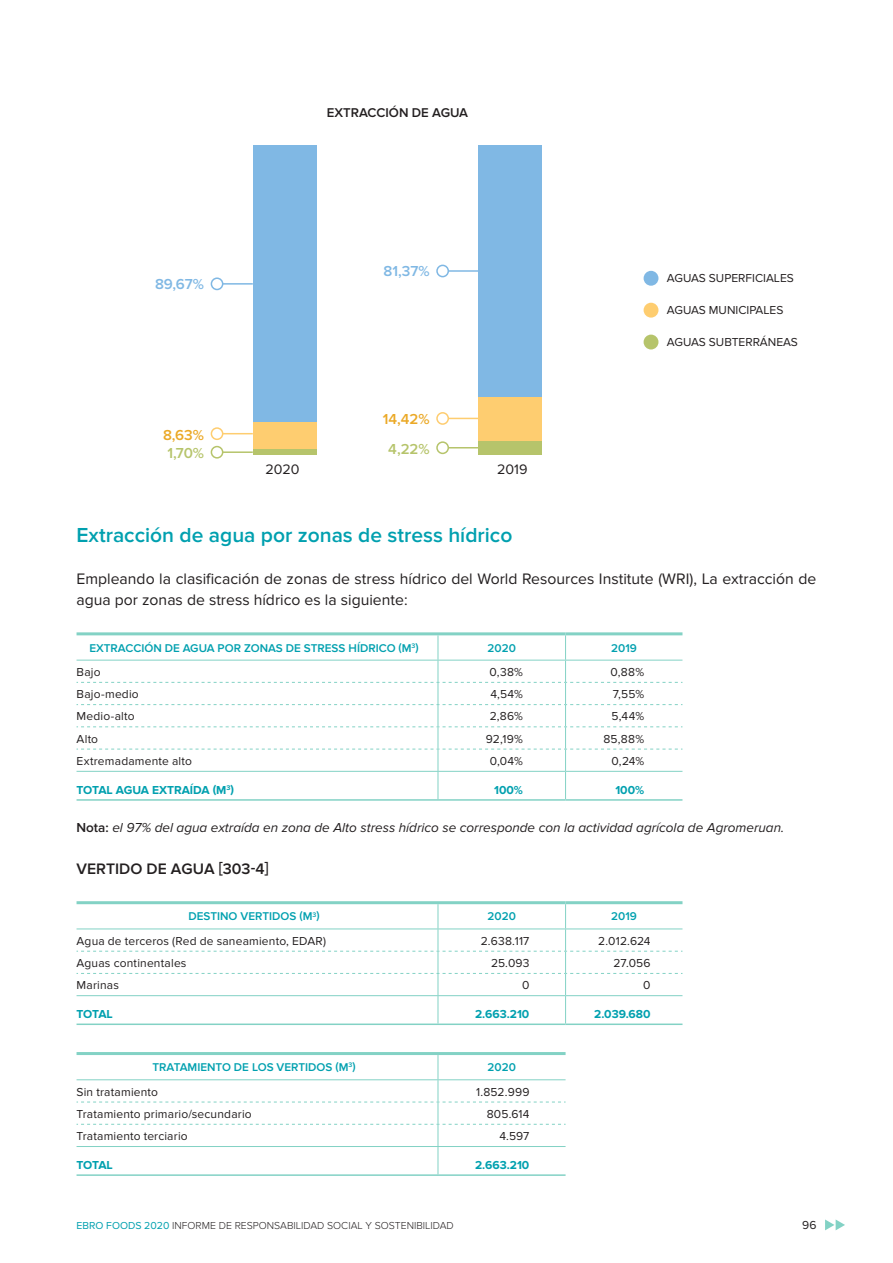
<style>
.page{position:relative;width:893px;height:1263px;background:#fff}
.page>*{position:absolute;margin:0;border:0;box-sizing:border-box;transform-origin:0 0}
._002_ladillo{font:600 21px "Proxima Nova";color:#00a0af}
._001_texto_seguido{font:15.75px/21px "Proxima Nova";color:#231f20}
._003_subladillo{font:600 15.75px "Proxima Nova";color:#231f20}
.t1{font:600 15px "Proxima Nova";color:#80b8e4}
.t2{font:600 15px "Proxima Nova";color:#eba927}
.t3{font:600 15px "Proxima Nova";color:#b6c46b}
.t4{font:14.25px "Proxima Nova";color:#231f20}
._001_texto_seguido-2{font:italic 13.5px "Proxima Nova";color:#231f20}
.titulo_graficos{font:600 13.2px "Proxima Nova";color:#231f20}
._01_texto_tablas{font:12px "Proxima Nova";letter-spacing:.015em;color:#231f20}
._04_total_final_sin{font:700 12px "Proxima Nova";color:#00a0af}
._00_cabecera_tablas{font:600 11.7px "Proxima Nova";color:#00a0af}
.t5{font:300 10.5px "Proxima Nova";color:#231f20}
.s1{font-weight:600;font-style:normal}
.s2{font-weight:400;color:#00a0af}
</style>
<div class="page">
<svg style="left:825px;top:1219px;width:20px;height:11px"></svg>
<hr style="left:77px;top:632px;width:361px;height:3px;background:#83d2c5">
<hr style="left:438px;top:632px;width:128px;height:3px;background:#83d2c5">
<hr style="left:566px;top:632px;width:116px;height:3px;background:#83d2c5">
<hr style="left:77px;top:799px;width:361px;height:2px;background:#83d2c5">
<hr style="left:438px;top:799px;width:128px;height:2px;background:#83d2c5">
<svg style="left:77px;top:635px;width:605px;height:164px"></svg>
<hr style="left:566px;top:771px;width:116px;height:1px;background:#83d2c5">
<hr style="left:566px;top:799px;width:116px;height:2px;background:#83d2c5">
<hr style="left:77px;top:901px;width:361px;height:3px;background:#83d2c5">
<hr style="left:438px;top:901px;width:128px;height:3px;background:#83d2c5">
<hr style="left:566px;top:901px;width:116px;height:3px;background:#83d2c5">
<hr style="left:77px;top:1023px;width:361px;height:2px;background:#83d2c5">
<hr style="left:438px;top:1023px;width:128px;height:2px;background:#83d2c5">
<svg style="left:77px;top:904px;width:605px;height:119px"></svg>
<hr style="left:566px;top:995px;width:116px;height:1px;background:#83d2c5">
<hr style="left:566px;top:1023px;width:116px;height:2px;background:#83d2c5">
<hr style="left:77px;top:1052px;width:361px;height:3px;background:#83d2c5">
<hr style="left:438px;top:1052px;width:128px;height:3px;background:#83d2c5">
<hr style="left:77px;top:1174px;width:361px;height:2px;background:#83d2c5">
<svg style="left:77px;top:1055px;width:489px;height:119px"></svg>
<hr style="left:438px;top:1146px;width:128px;height:1px;background:#83d2c5">
<hr style="left:438px;top:1174px;width:128px;height:2px;background:#83d2c5">
<div style="left:644px;top:271px;width:14px;height:15px;background:#80b8e4;border-radius:50%"></div>
<div style="left:644px;top:303px;width:14px;height:15px;background:#fecd70;border-radius:50%"></div>
<div style="left:644px;top:335px;width:14px;height:14px;background:#b6c46b;border-radius:50%"></div>
<hr style="left:222px;top:283px;width:31px;height:2px;background:#80b8e4">
<div style="left:211px;top:277px;width:12px;height:13px;border:2px solid #80b8e4;border-radius:50%"></div>
<hr style="left:222px;top:433px;width:31px;height:1px;background:#fecd70">
<div style="left:211px;top:427px;width:12px;height:13px;border:2px solid #fecd70;border-radius:50%"></div>
<hr style="left:448px;top:418px;width:30px;height:1px;background:#fecd70">
<div style="left:436px;top:412px;width:13px;height:13px;border:2px solid #fecd70;border-radius:50%"></div>
<hr style="left:222px;top:451px;width:31px;height:2px;background:#b6c46b">
<div style="left:211px;top:446px;width:12px;height:13px;border:2px solid #b6c46b;border-radius:50%"></div>
<hr style="left:448px;top:447px;width:30px;height:1px;background:#b6c46b">
<div style="left:436px;top:441px;width:13px;height:13px;border:2px solid #b6c46b;border-radius:50%"></div>
<hr style="left:448px;top:270px;width:30px;height:2px;background:#80b8e4">
<div style="left:436px;top:265px;width:13px;height:12px;border:2px solid #80b8e4;border-radius:50%"></div>
<div style="left:478px;top:145px;width:64px;height:252px;background:#80b8e4"></div>
<div style="left:478px;top:397px;width:64px;height:44px;background:#fecd70"></div>
<div style="left:478px;top:441px;width:64px;height:13px;background:#b6c46b"></div>
<div style="left:253px;top:145px;width:64px;height:277px;background:#80b8e4"></div>
<div style="left:253px;top:422px;width:64px;height:27px;background:#fecd70"></div>
<div style="left:253px;top:449px;width:64px;height:5px;background:#b6c46b"></div>
<p class="t1" style="left:155px;top:276px;width:51px">89,67%</p>
<p class="titulo_graficos" style="left:327px;top:105px;width:143px">EXTRACCIÓN DE AGUA</p>
<p class="t1" style="left:383px;top:263px;width:48px">81,37%</p>
<p class="_01_texto_tablas" style="left:667px;top:271px;width:128px">AGUAS SUPERFICIALES</p>
<p class="_01_texto_tablas" style="left:667px;top:303px;width:118px">AGUAS MUNICIPALES</p>
<p class="_01_texto_tablas" style="left:667px;top:335px;width:132px">AGUAS SUBTERRÁNEAS</p>
<p class="t2" style="left:383px;top:411px;width:48px">14,42%</p>
<p class="t2" style="left:163px;top:426px;width:43px">8,63%</p>
<p class="t3" style="left:167px;top:444px;width:38px">1,70%</p>
<p class="t3" style="left:388px;top:440px;width:43px">4,22%</p>
<p class="t4" style="left:265px;top:461px;width:36px">2020</p>
<p class="t4" style="left:497px;top:461px;width:32px">2019</p>
<p class="_002_ladillo" style="left:77px;top:523px;width:437px">Extracción de agua por zonas de stress hídrico</p>
<p class="_001_texto_seguido" style="left:77px;top:569px;width:741px">Empleando la clasificación de zonas de stress hídrico del World Resources Institute (WRI), La extracción de agua por zonas de stress hídrico es la siguiente:</p>
<p class="_00_cabecera_tablas" style="left:89px;top:641px;width:331px">EXTRACCIÓN DE AGUA POR ZONAS DE STRESS HÍDRICO (M<sup>3</sup>)</p>
<p class="_00_cabecera_tablas" style="left:488px;top:641px;width:30px">2020</p>
<p class="_00_cabecera_tablas" style="left:611px;top:641px;width:27px">2019</p>
<p class="_01_texto_tablas" style="left:77px;top:665px;width:26px">Bajo</p>
<p class="_01_texto_tablas" style="left:489px;top:665px;width:35px">0,38%</p>
<p class="_01_texto_tablas" style="left:611px;top:665px;width:35px">0,88%</p>
<p class="_01_texto_tablas" style="left:77px;top:687px;width:64px">Bajo-medio</p>
<p class="_01_texto_tablas" style="left:490px;top:687px;width:34px">4,54%</p>
<p class="_01_texto_tablas" style="left:613px;top:687px;width:33px">7,55%</p>
<p class="_01_texto_tablas" style="left:77px;top:709px;width:60px">Medio-alto</p>
<p class="_01_texto_tablas" style="left:490px;top:709px;width:35px">2,86%</p>
<p class="_01_texto_tablas" style="left:612px;top:709px;width:34px">5,44%</p>
<p class="_01_texto_tablas" style="left:77px;top:732px;width:23px">Alto</p>
<p class="_01_texto_tablas" style="left:486px;top:732px;width:39px">92,19%</p>
<p class="_01_texto_tablas" style="left:603px;top:732px;width:42px">85,88%</p>
<p class="_01_texto_tablas" style="left:77px;top:754px;width:117px">Extremadamente alto</p>
<p class="_01_texto_tablas" style="left:490px;top:754px;width:35px">0,04%</p>
<p class="_01_texto_tablas" style="left:611px;top:754px;width:34px">0,24%</p>
<p class="_04_total_final_sin" style="left:77px;top:783px;width:159px">TOTAL AGUA EXTRAÍDA (M<sup>3</sup>)</p>
<p class="_04_total_final_sin" style="left:494px;top:783px;width:30px">100%</p>
<p class="_04_total_final_sin" style="left:615px;top:783px;width:30px">100%</p>
<p class="_001_texto_seguido-2" style="left:77px;top:820px;width:709px"><span class="s1">Nota:</span> el 97% del agua extraída en zona de Alto stress hídrico se corresponde con la actividad agrícola de Agromeruan.</p>
<p class="_003_subladillo" style="left:77px;top:860px;width:194px">VERTIDO DE AGUA [303-4]</p>
<p class="_00_cabecera_tablas" style="left:189px;top:910px;width:133px">DESTINO VERTIDOS (M<sup>3</sup>)</p>
<p class="_00_cabecera_tablas" style="left:488px;top:910px;width:30px">2020</p>
<p class="_00_cabecera_tablas" style="left:611px;top:910px;width:27px">2019</p>
<p class="_01_texto_tablas" style="left:77px;top:934px;width:251px">Agua de terceros (Red de saneamiento, EDAR)</p>
<p class="_01_texto_tablas" style="left:481px;top:934px;width:50px">2.638.117</p>
<p class="_01_texto_tablas" style="left:598px;top:934px;width:54px">2.012.624</p>
<p class="_01_texto_tablas" style="left:77px;top:956px;width:111px">Aguas continentales</p>
<p class="_01_texto_tablas" style="left:491px;top:956px;width:40px">25.093</p>
<p class="_01_texto_tablas" style="left:613px;top:956px;width:39px">27.056</p>
<p class="_01_texto_tablas" style="left:77px;top:978px;width:44px">Marinas</p>
<p class="_01_texto_tablas" style="left:522px;top:978px;width:9px">0</p>
<p class="_01_texto_tablas" style="left:643px;top:978px;width:9px">0</p>
<p class="_04_total_final_sin" style="left:77px;top:1007px;width:38px">TOTAL</p>
<p class="_04_total_final_sin" style="left:475px;top:1007px;width:56px">2.663.210</p>
<p class="_04_total_final_sin" style="left:594px;top:1007px;width:58px">2.039.680</p>
<p class="_00_cabecera_tablas" style="left:152px;top:1061px;width:205px">TRATAMIENTO DE LOS VERTIDOS (M<sup>3</sup>)</p>
<p class="_00_cabecera_tablas" style="left:488px;top:1061px;width:30px">2020</p>
<p class="_01_texto_tablas" style="left:77px;top:1085px;width:83px">Sin tratamiento</p>
<p class="_01_texto_tablas" style="left:476px;top:1085px;width:55px">1.852.999</p>
<p class="_01_texto_tablas" style="left:77px;top:1107px;width:177px">Tratamiento primario/secundario</p>
<p class="_01_texto_tablas" style="left:487px;top:1107px;width:44px">805.614</p>
<p class="_01_texto_tablas" style="left:77px;top:1129px;width:113px">Tratamiento terciario</p>
<p class="_01_texto_tablas" style="left:499px;top:1129px;width:32px">4.597</p>
<p class="_04_total_final_sin" style="left:77px;top:1158px;width:38px">TOTAL</p>
<p class="_04_total_final_sin" style="left:475px;top:1158px;width:56px">2.663.210</p>
<p class="t5" style="left:77px;top:1219px;width:379px"><span class="s2">EBRO FOODS 2020</span> INFORME DE RESPONSABILIDAD SOCIAL Y SOSTENIBILIDAD</p>
<p class="_01_texto_tablas" style="left:802px;top:1218px;width:16px">96</p>
</div>
